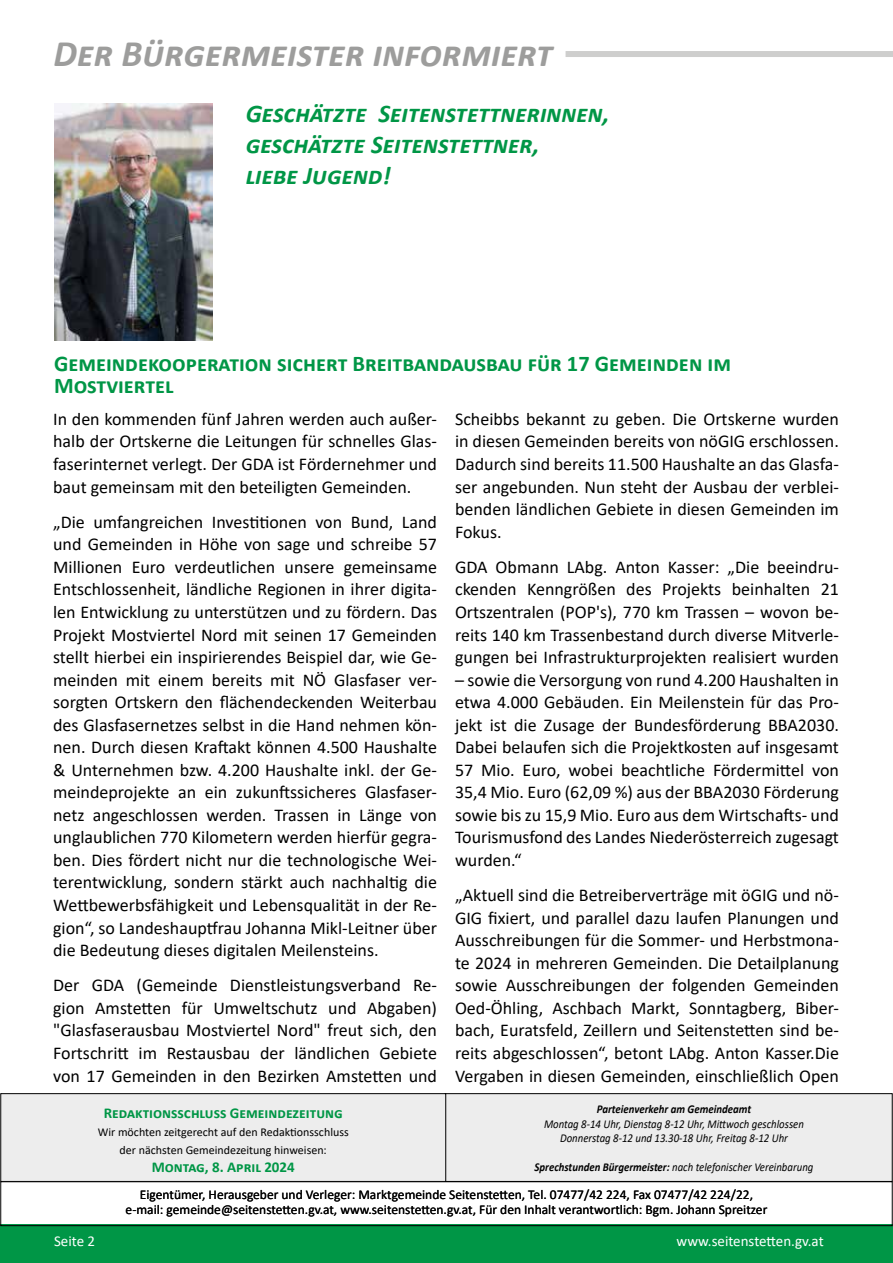
<style>
.page{position:relative;width:893px;height:1263px;background:#fff}
.page>*{position:absolute;margin:0;border:0;box-sizing:border-box;transform-origin:0 0}
.t1{font:italic 700 37.5px "Calibri";color:#9d9d9c}
.t2{font:italic 700 25.5px/30.6px "Calibri";color:#009646}
.t3{font:700 22.5px/22.5px "Calibri";color:#009646}
.t4{font:18px/22.5px "Calibri";color:#000;text-align:justify}
.t5{font:700 15px "Calibri";color:#009646}
.t6{font:15px "Calibri";color:#fff}
.t7{font:13.5px/15px "Calibri";color:#000;text-align:center}
.t8{font:italic 12px/14.4px "Calibri";color:#000;text-align:center;scale:.9 1}
.t9{font:12px/18px "Calibri";color:#000;text-align:center}
.t10{font:italic 700 12px "Calibri";color:#000;scale:.9 1}
.s1{font-weight:700}
</style>
<div class="page">
<div style="left:0;top:1225px;width:893px;height:38px;background:#009646"></div>
<img style="left:54px;top:103px;width:159px;height:237px">
<div style="left:445px;top:1094px;width:447px;height:87px;background:#ededed"></div>
<div style="left:445px;top:1093px;width:448px;height:89px;border:1px solid #000"></div>
<div style="left:0;top:1181px;width:893px;height:45px;border:1px solid #000"></div>
<div style="left:566px;top:51px;width:327px;height:6px;background:#cececd"></div>
<div style="left:1px;top:1094px;width:445px;height:87px;background:#ededed"></div>
<div style="left:0;top:1093px;width:446px;height:89px;border:1px solid #000"></div>
<h1 class="t1" style="left:53px;top:27px;width:501px">Der Bürgermeister informiert</h1>
<h2 class="t2" style="left:246px;top:98px;width:365px">Geschätzte Seitenstettnerinnen, geschätzte Seitenstettner,<br>liebe Jugend!</h2>
<p class="t3" style="left:54px;top:352px;width:678px">Gemeindekooperation sichert Breitbandausbau für 17 Gemeinden im<br>Mostviertel</p>
<p class="t4" style="left:53px;top:407px;width:385px">In den kommenden fünf Jahren werden auch außer&shy;halb der Ortskerne die Leitungen für schnelles Glas&shy;faserinternet verlegt. Der GDA ist Fördernehmer und baut gemeinsam mit den beteiligten Gemeinden.</p>
<p class="t4" style="left:53px;top:510px;width:385px">„Die umfangreichen Investitionen von Bund, Land und Gemeinden in Höhe von sage und schreibe 57<br>Millionen Euro verdeutlichen unsere gemeinsame Entschlossenheit, ländliche Regionen in ihrer digita&shy;len Entwicklung zu unterstützen und zu fördern. Das Projekt Mostviertel Nord mit seinen 17 Gemeinden stellt hierbei ein inspirierendes Beispiel dar, wie Ge&shy;meinden mit einem bereits mit NÖ Glasfaser ver&shy;sorgten Ortskern den flächendeckenden Weiterbau des Glasfasernetzes selbst in die Hand nehmen kön&shy;nen. Durch diesen Kraftakt können 4.500 Haushalte &amp; Unternehmen bzw. 4.200 Haushalte inkl. der Ge&shy;meindeprojekte an ein zukunftssicheres Glasfaser&shy;netz angeschlossen werden. Trassen in Länge von unglaublichen 770 Kilometern werden hierfür gegra&shy;ben. Dies fördert nicht nur die technologische Wei&shy;terentwicklung, sondern stärkt auch nachhaltig die Wettbewerbsfähigkeit und Lebensqualität in der Re&shy;gion“, so Landeshauptfrau Johanna Mikl-Leitner über die Bedeutung dieses digitalen Meilensteins.</p>
<p class="t4" style="left:53px;top:974px;width:385px">Der GDA (Gemeinde Dienstleistungsverband Re&shy;gion Amstetten für Umweltschutz und Abgaben) "Glasfaserausbau Mostviertel Nord" freut sich, den Fortschritt im Restausbau der ländlichen Gebiete von 17 Gemeinden in den Bezirken Amstetten und</p>
<p class="t4" style="left:455px;top:407px;width:385px">Scheibbs bekannt zu geben. Die Ortskerne wurden in diesen Gemeinden bereits von nöGIG erschlossen.<br>Dadurch sind bereits 11.500 Haushalte an das Glasfa&shy;ser angebunden. Nun steht der Ausbau der verblei&shy;benden ländlichen Gebiete in diesen Gemeinden im Fokus.</p>
<p class="t4" style="left:455px;top:555px;width:385px">GDA Obmann LAbg. Anton Kasser: „Die beeindru&shy;ckenden Kenngrößen des Projekts beinhalten 21<br>Ortszentralen (POP's), 770 km Trassen – wovon be&shy;reits 140 km Trassenbestand durch diverse Mitverle&shy;gungen bei Infrastrukturprojekten realisiert wurden</p>
<p class="t4" style="left:455px;top:668px;width:385px">– sowie die Versorgung von rund 4.200 Haushalten in etwa 4.000 Gebäuden. Ein Meilenstein für das Pro&shy;jekt ist die Zusage der Bundesförderung BBA2030.<br>Dabei belaufen sich die Projektkosten auf insgesamt 57 Mio. Euro, wobei beachtliche Fördermittel von 35,4 Mio. Euro (62,09 %) aus der BBA2030 Förderung sowie bis zu 15,9 Mio. Euro aus dem Wirtschafts- und Tourismusfond des Landes Niederösterreich zugesagt wurden.“</p>
<p class="t4" style="left:455px;top:883px;width:385px">„Aktuell sind die Betreiberverträge mit öGIG und nö-GIG fixiert, und parallel dazu laufen Planungen und Ausschreibungen für die Sommer- und Herbstmona&shy;te 2024 in mehreren Gemeinden. Die Detailplanung sowie Ausschreibungen der folgenden Gemeinden Oed-Öhling, Aschbach Markt, Sonntagberg, Biber&shy;bach, Euratsfeld, Zeillern und Seitenstetten sind be&shy;reits abgeschlossen“, betont LAbg. Anton Kasser.Die Vergaben in diesen Gemeinden, einschließlich Open</p>
<p class="t10" style="left:597px;top:1101px;width:173px">Parteienverkehr am Gemeindeamt</p>
<p class="t8" style="left:544px;top:1116px;width:290px">Montag 8-14 Uhr, Dienstag 8-12 Uhr, Mittwoch geschlossen<br>Donnerstag 8-12 und 13.30-18 Uhr, Freitag 8-12 Uhr</p>
<p class="t8" style="left:534px;top:1159px;width:311px"><span class="s1">Sprechstunden Bürgermeister:</span> nach telefonischer Vereinbarung</p>
<p class="t5" style="left:104px;top:1102px;width:240px">Redaktionsschluss Gemeindezeitung</p>
<p class="t9" style="left:98px;top:1122px;width:253px">Wir möchten zeitgerecht auf den Redaktionsschluss der nächsten Gemeindezeitung hinweisen:</p>
<p class="t5" style="left:152px;top:1156px;width:145px">Montag, 8. April 2024</p>
<p class="t7" style="left:126px;top:1187px;width:643px">Eigentümer, Herausgeber und Verleger: Marktgemeinde Seitenstetten, Tel. 07477/42 224, Fax 07477/42 224/22, e-mail: gemeinde@seitenstetten.gv.at, www.seitenstetten.gv.at, Für den Inhalt verantwortlich: Bgm. Johann Spreitzer</p>
<p class="t7" style="left:500px;top:1187px;width:10px">t</p>
<p class="t7" style="left:283px;top:1202px;width:10px">t</p>
<p class="t7" style="left:421px;top:1202px;width:10px">t</p>
<p class="t6" style="left:54px;top:1230px;width:43px">Seite 2</p>
<p class="t6" style="left:676px;top:1230px;width:149px">www.seitenstetten.gv.at</p>
</div>
